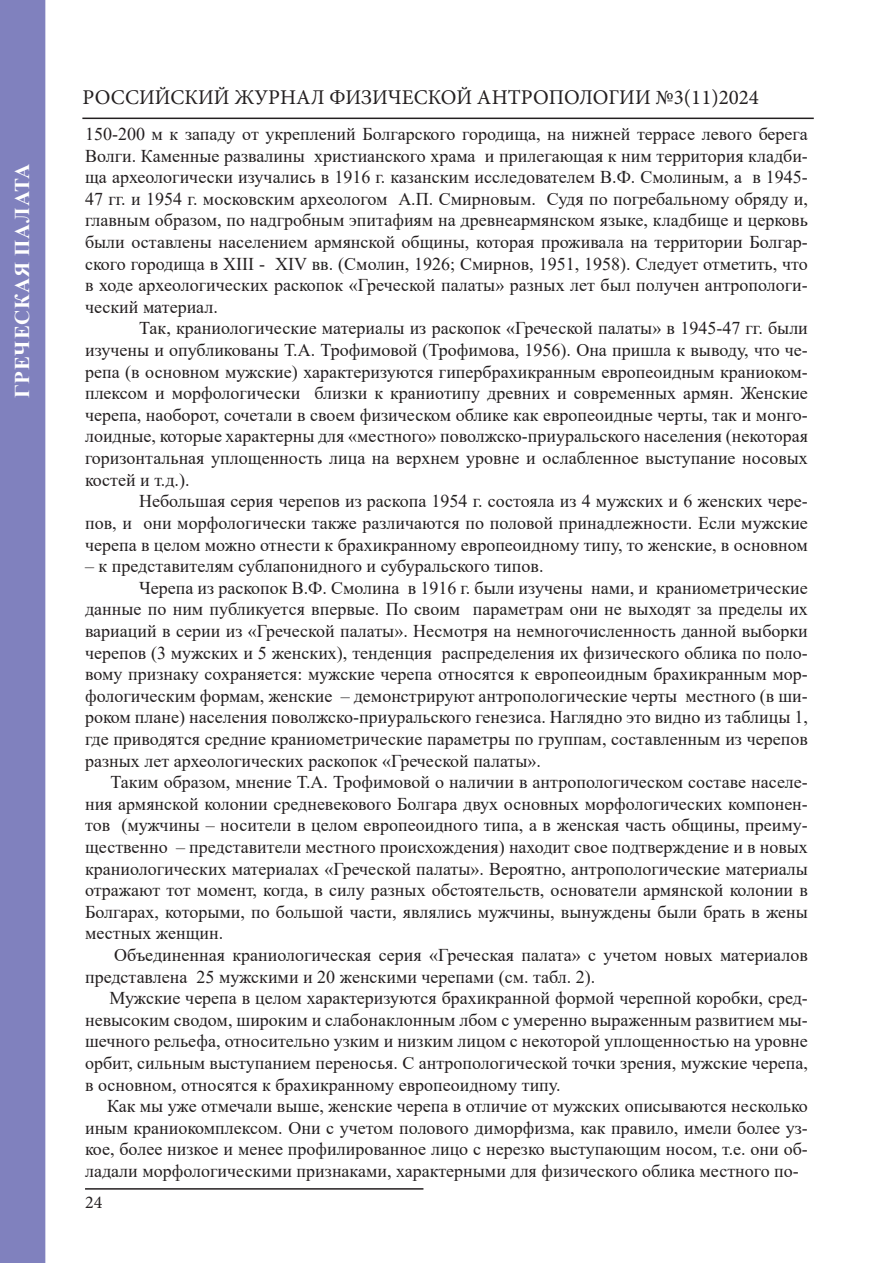
<style>
.page{position:relative;width:893px;height:1263px;background:#fff}
.page>*{position:absolute;margin:0;border:0;box-sizing:border-box;transform-origin:0 0}
.t1{font:21px "Minion Pro";color:#231f20}
.t2{font:700 21px "Times New Roman";letter-spacing:.035em;color:#fff}
.t3{font:18px/21.6px "Times New Roman";color:#231f20;text-align:justify}
.t4{font:18px "Minion Pro";color:#231f20}
</style>
<div class="page">
<hr style="left:82px;top:118px;width:732px;height:1px;background:#231f20">
<hr style="left:85px;top:1188px;width:338px;height:1px;background:#231f20">
<div style="left:1px;top:1px;width:44px;height:1261px;background:#8081be"></div>
<div style="left:0;top:0;width:45px;height:1263px;border:2px solid #8081be"></div>
<p class="t2" style="left:7px;top:398px;width:236px;rotate:-90deg">ГРЕЧЕСКАЯ ПАЛАТА</p>
<p class="t1" style="left:82px;top:83px;width:678px">РОССИЙСКИЙ ЖУРНАЛ ФИЗИЧЕСКОЙ АНТРОПОЛОГИИ №3(11)2024</p>
<p class="t3" style="left:85px;top:123px;width:724px">150-200 м к западу от укреплений Болгарского городища, на нижней террасе левого берега Волги. Каменные развалины христианского храма и прилегающая к ним территория кладби&shy;ща археологически изучались в 1916 г. казанским исследователем В.Ф. Смолиным, а в 1945- 47 гг. и 1954 г. московским археологом А.П. Смирновым. Судя по погребальному обряду и, главным образом, по надгробным эпитафиям на древнеармянском языке, кладбище и церковь были оставлены населением армянской общины, которая проживала на территории Болгар&shy;ского городища в XIII - XIV вв. (Смолин, 1926; Смирнов, 1951, 1958). Следует отметить, что в ходе археологических раскопок «Греческой палаты» разных лет был получен антропологи&shy;ческий материал.</p>
<p class="t3" style="left:85px;top:317px;width:724px;text-indent:54px">Так, краниологические материалы из раскопок «Греческой палаты» в 1945-47 гг. были изучены и опубликованы Т.А. Трофимовой (Трофимова, 1956). Она пришла к выводу, что че&shy;репа (в основном мужские) характеризуются гипербрахикранным европеоидным краниоком&shy;плексом и морфологически близки к краниотипу древних и современных армян. Женские черепа, наоборот, сочетали в своем физическом облике как европеоидные черты, так и монго&shy;лоидные, которые характерны для «местного» поволжско-приуральского населения (некоторая горизонтальная уплощенность лица на верхнем уровне и ослабленное выступание носовых костей и т.д.).</p>
<p class="t3" style="left:85px;top:490px;width:724px;text-indent:54px">Небольшая серия черепов из раскопа 1954 г. состояла из 4 мужских и 6 женских чере&shy;пов, и они морфологически также различаются по половой принадлежности. Если мужские черепа в целом можно отнести к брахикранному европеоидному типу, то женские, в основном</p>
<p class="t3" style="left:85px;top:555px;width:460px">– к представителям сублапонидного и субуральского типов.</p>
<p class="t3" style="left:139px;top:576px;width:670px">Черепа из раскопок В.Ф. Смолина в 1916 г. были изучены нами, и краниометрические</p>
<p class="t3" style="left:85px;top:598px;width:724px">данные по ним публикуется впервые. По своим параметрам они не выходят за пределы их</p>
<p class="t3" style="left:85px;top:619px;width:724px">вариаций в серии из «Греческой палаты». Несмотря на немногочисленность данной выборки</p>
<p class="t3" style="left:85px;top:641px;width:724px">черепов (3 мужских и 5 женских), тенденция распределения их физического облика по поло-</p>
<p class="t3" style="left:85px;top:663px;width:724px">вому признаку сохраняется: мужские черепа относятся к европеоидным брахикранным мор-</p>
<p class="t3" style="left:85px;top:684px;width:724px">фологическим формам, женские – демонстрируют антропологические черты местного (в ши-</p>
<p class="t3" style="left:85px;top:706px;width:724px">роком плане) населения поволжско-приуральского генезиса. Наглядно это видно из таблицы 1,</p>
<p class="t3" style="left:85px;top:727px;width:724px">где приводятся средние краниометрические параметры по группам, составленным из черепов</p>
<p class="t3" style="left:85px;top:749px;width:458px">разных лет археологических раскопок «Греческой палаты».</p>
<p class="t3" style="left:110px;top:771px;width:699px">Таким образом, мнение Т.А. Трофимовой о наличии в антропологическом составе населе-</p>
<p class="t3" style="left:85px;top:792px;width:724px">ния армянской колонии средневекового Болгара двух основных морфологических компонен-</p>
<p class="t3" style="left:85px;top:814px;width:724px">тов (мужчины – носители в целом европеоидного типа, а в женская часть общины, преиму-</p>
<p class="t3" style="left:85px;top:835px;width:724px">щественно – представители местного происхождения) находит свое подтверждение и в новых</p>
<p class="t3" style="left:85px;top:857px;width:724px">краниологических материалах «Греческой палаты». Вероятно, антропологические материалы</p>
<p class="t3" style="left:85px;top:879px;width:724px">отражают тот момент, когда, в силу разных обстоятельств, основатели армянской колонии в</p>
<p class="t3" style="left:85px;top:900px;width:724px">Болгарах, которыми, по большой части, являлись мужчины, вынуждены были брать в жены</p>
<p class="t3" style="left:85px;top:922px;width:140px">местных женщин.</p>
<p class="t3" style="left:114px;top:943px;width:695px">Объединенная краниологическая серия «Греческая палата» с учетом новых материалов</p>
<p class="t3" style="left:85px;top:965px;width:512px">представлена 25 мужскими и 20 женскими черепами (см. табл. 2).</p>
<p class="t3" style="left:110px;top:987px;width:700px">Мужские черепа в целом характеризуются брахикранной формой черепной коробки, сред-</p>
<p class="t3" style="left:85px;top:1008px;width:724px">невысоким сводом, широким и слабонаклонным лбом с умеренно выраженным развитием мы-</p>
<p class="t3" style="left:85px;top:1030px;width:724px">шечного рельефа, относительно узким и низким лицом с некоторой уплощенностью на уровне</p>
<p class="t3" style="left:85px;top:1051px;width:724px">орбит, сильным выступанием переносья. С антропологической точки зрения, мужские черепа,</p>
<p class="t3" style="left:85px;top:1073px;width:477px">в основном, относятся к брахикранному европеоидному типу.</p>
<p class="t3" style="left:107px;top:1095px;width:702px">Как мы уже отмечали выше, женские черепа в отличие от мужских описываются несколько</p>
<p class="t3" style="left:85px;top:1116px;width:724px">иным краниокомплексом. Они с учетом полового диморфизма, как правило, имели более уз-</p>
<p class="t3" style="left:85px;top:1138px;width:724px">кое, более низкое и менее профилированное лицо с нерезко выступающим носом, т.е. они об-</p>
<p class="t3" style="left:85px;top:1159px;width:715px">ладали морфологическими признаками, характерными для физического облика местного по-</p>
<p class="t4" style="left:85px;top:1190px;width:19px">24</p>
</div>
